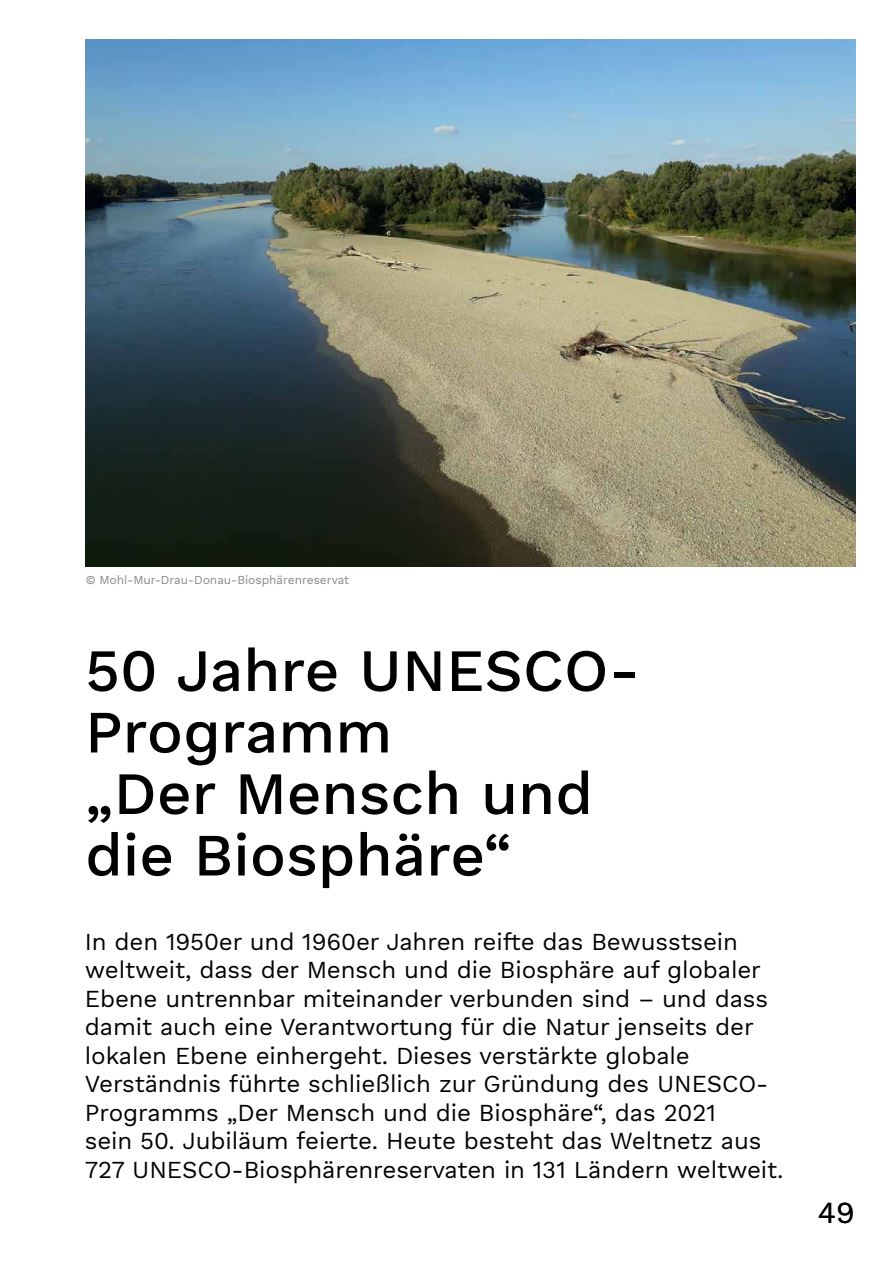
<style>
.page{position:relative;width:893px;height:1263px;background:#fff}
.page>*{position:absolute;margin:0;border:0;box-sizing:border-box;transform-origin:0 0}
.t1{font:500 60px/61.5px "Work Sans DUK";color:#000}
.t2{font:30px "Work Sans DUK";color:#000}
.t3{font:24px/28.5px "Work Sans DUK";letter-spacing:-.005em;color:#000}
.t4{font:12px "Work Sans DUK";letter-spacing:-.005em;color:#87888a}
</style>
<div class="page">
<img style="left:86px;top:39px;width:770px;height:528px">
<p class="t4" style="left:86px;top:573px;width:265px">© Mohl-Mur-Drau-Donau-Biosphärenreservat</p>
<h1 class="t1" style="left:85px;top:642px;width:556px">50 Jahre UNESCO-<br>Programm<br>„Der Mensch und die Biosphäre“</h1>
<p class="t3" style="left:85px;top:928px;width:700px">In den 1950er und 1960er Jahren reifte das Bewusstsein weltweit, dass der Mensch und die Biosphäre auf globaler Ebene untrennbar miteinander verbunden sind – und dass damit auch eine Verantwortung für die Natur jenseits der lokalen Ebene einhergeht. Dieses verstärkte globale Verständnis führte schließlich zur Gründung des UNESCO-Programms „Der Mensch und die Biosphäre“, das 2021<br>sein -50. Jubiläum feierte. Heute besteht das Weltnetz aus 727 UNESCO-Biosphärenreservaten in 131 Ländern weltweit.</p>
<p class="t2" style="left:818px;top:1195px;width:38px">49</p>
</div>
